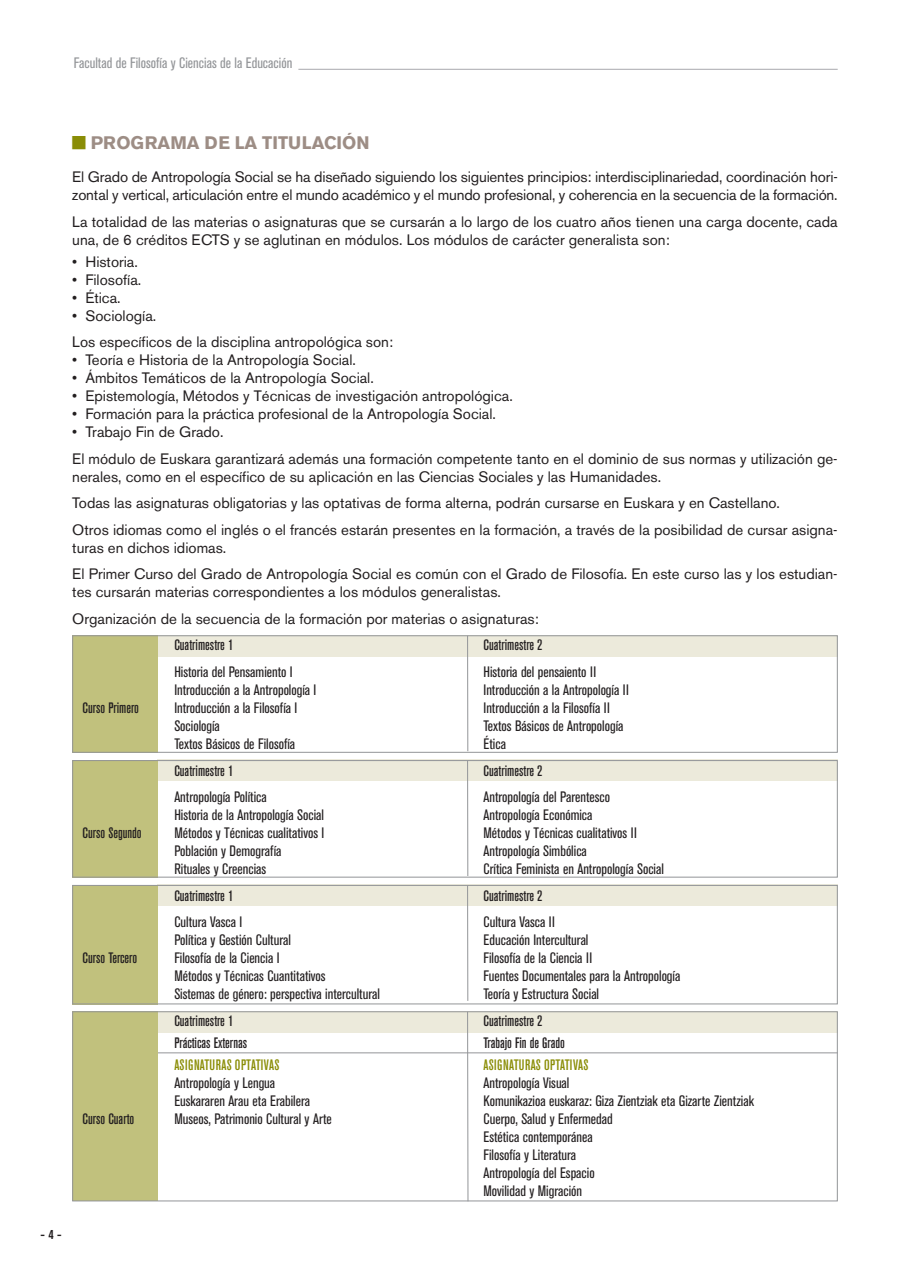
<style>
.page{position:relative;width:910px;height:1280px;background:#fff}
.page>*{position:absolute;margin:0;border:0;box-sizing:border-box;transform-origin:0 0}
.t1{font:700 18px "Akzidenz Grotesk BE";color:#9d8d85}
.t2{font:15px/26.5px "Akzidenz Grotesk BE";color:#231f20}
.t3{font:condensed 15px/18px "Akzidenz Grotesk BE";color:#231f20}
.t4{font:500 condensed 15px "Akzidenz Grotesk BE";color:#231f20}
.t5{font:condensed 15px "Akzidenz Grotesk BE";color:#939598}
.t6{font:500 condensed 15px "Akzidenz Grotesk BE";letter-spacing:.02em;color:#8a8d06}
.t7{font:700 condensed 13.5px "Akzidenz Grotesk BE";color:#231f20}
.s1{color:#8a8d06}
</style>
<div class="page">
<hr style="left:298px;top:69px;width:540px;height:1px;background:#a8a9ad">
<div style="left:157px;top:635px;width:681px;height:21px;background:#eceadb"></div>
<div style="left:72px;top:635px;width:85px;height:118px;background:#c1c17d"></div>
<div style="left:72px;top:635px;width:766px;height:118px;border:1px solid #939598"></div>
<hr style="left:157px;top:1052px;width:681px;height:1px;background:#939598">
<hr style="left:467px;top:636px;width:1px;height:115px;background:#939598">
<div style="left:157px;top:760px;width:681px;height:21px;background:#eceadb"></div>
<div style="left:72px;top:760px;width:85px;height:117px;background:#c1c17d"></div>
<div style="left:72px;top:760px;width:766px;height:117px;border:1px solid #939598"></div>
<hr style="left:467px;top:760px;width:1px;height:116px;background:#939598">
<div style="left:157px;top:885px;width:681px;height:21px;background:#eceadb"></div>
<div style="left:72px;top:885px;width:85px;height:119px;background:#c1c17d"></div>
<div style="left:72px;top:885px;width:766px;height:119px;border:1px solid #939598"></div>
<hr style="left:467px;top:885px;width:1px;height:116px;background:#939598">
<div style="left:157px;top:1011px;width:681px;height:21px;background:#eceadb"></div>
<div style="left:72px;top:1011px;width:85px;height:190px;background:#c1c17d"></div>
<div style="left:72px;top:1011px;width:766px;height:190px;border:1px solid #939598"></div>
<hr style="left:467px;top:1012px;width:1px;height:189px;background:#939598">
<p class="t5" style="left:74px;top:57px;width:220px">Facultad de Filosofía y Ciencias de la Educación</p>
<p class="t1" style="left:72px;top:136px;width:299px"><span class="s1">■</span> PROGRAMA DE LA TITULACIÓN</p>
<p class="t2" style="left:72px;top:169px;width:767px;line-height:18px">El Grado de Antropología Social se ha diseñado siguiendo los siguientes principios: interdisciplinariedad, coordinación hori&shy;zontal y vertical, articulación entre el mundo académico y el mundo profesional, y coherencia en la secuencia de la formación.</p>
<p class="t2" style="left:72px;top:214px;width:767px;line-height:18px">La totalidad de las materias o asignaturas que se cursarán a lo largo de los cuatro años tienen una carga docente, cada una, de 6 créditos ECTS y se aglutinan en módulos. Los módulos de carácter generalista son:</p>
<p class="t2" style="left:72px;top:250px;width:67px">• Historia.</p>
<p class="t2" style="left:72px;top:268px;width:71px">• Filosofía.</p>
<p class="t2" style="left:72px;top:286px;width:50px">• Ética.</p>
<p class="t2" style="left:72px;top:304px;width:322px">• Sociología.<br>Los específicos de la disciplina antropológica son:</p>
<p class="t2" style="left:72px;top:348px;width:285px">• Teoría e Historia de la Antropología Social.</p>
<p class="t2" style="left:72px;top:366px;width:303px">• Ámbitos Temáticos de la Antropología Social.</p>
<p class="t2" style="left:72px;top:384px;width:442px">• Epistemología, Métodos y Técnicas de investigación antropológica.</p>
<p class="t2" style="left:72px;top:402px;width:425px">• Formación para la práctica profesional de la Antropología Social.</p>
<p class="t2" style="left:72px;top:420px;width:767px">• Trabajo Fin de Grado.<br>El módulo de Euskara garantizará además una formación competente tanto en el dominio de sus normas y utilización ge-</p>
<p class="t2" style="left:72px;top:465px;width:767px">nerales, como en el específico de su aplicación en las Ciencias Sociales y las Humanidades.<br>Todas las asignaturas obligatorias y las optativas de forma alterna, podrán cursarse en Euskara y en Castellano.<br>Otros idiomas como el inglés o el francés estarán presentes en la formación, a través de la posibilidad de cursar asigna-</p>
<p class="t2" style="left:72px;top:536px;width:767px">turas en dichos idiomas.<br>El Primer Curso del Grado de Antropología Social es común con el Grado de Filosofía. En este curso las y los estudian-</p>
<p class="t2" style="left:72px;top:580px;width:468px">tes cursarán materias correspondientes a los módulos generalistas.<br>Organización de la secuencia de la formación por materias o asignaturas:</p>
<p class="t4" style="left:174px;top:640px;width:61px">Cuatrimestre 1</p>
<p class="t4" style="left:483px;top:640px;width:61px">Cuatrimestre 2</p>
<p class="t3" style="left:174px;top:664px;width:120px">Historia del Pensamiento I</p>
<p class="t3" style="left:483px;top:664px;width:114px">Historia del pensaiento II</p>
<p class="t3" style="left:174px;top:682px;width:144px">Introducción a la Antropología I</p>
<p class="t3" style="left:483px;top:682px;width:147px">Introducción a la Antropología II</p>
<p class="t4" style="left:83px;top:702px;width:58px">Curso Primero</p>
<p class="t3" style="left:174px;top:700px;width:125px">Introducción a la Filosofía I</p>
<p class="t3" style="left:483px;top:700px;width:128px">Introducción a la Filosofía II</p>
<p class="t3" style="left:174px;top:718px;width:47px">Sociología</p>
<p class="t3" style="left:483px;top:718px;width:141px">Textos Básicos de Antropología</p>
<p class="t3" style="left:174px;top:736px;width:122px">Textos Básicos de Filosofía</p>
<p class="t3" style="left:483px;top:736px;width:24px">Ética</p>
<p class="t4" style="left:174px;top:765px;width:61px">Cuatrimestre 1</p>
<p class="t4" style="left:483px;top:765px;width:61px">Cuatrimestre 2</p>
<p class="t3" style="left:174px;top:789px;width:94px">Antropología Política</p>
<p class="t3" style="left:483px;top:789px;width:128px">Antropología del Parentesco</p>
<p class="t3" style="left:174px;top:807px;width:151px">Historia de la Antropología Social</p>
<p class="t3" style="left:483px;top:807px;width:111px">Antropología Económica</p>
<p class="t4" style="left:83px;top:827px;width:60px">Curso Segundo</p>
<p class="t3" style="left:174px;top:825px;width:152px">Métodos y Técnicas cualitativos I</p>
<p class="t3" style="left:483px;top:825px;width:155px">Métodos y Técnicas cualitativos II</p>
<p class="t3" style="left:174px;top:843px;width:109px">Población y Demografía</p>
<p class="t3" style="left:483px;top:843px;width:105px">Antropología Simbólica</p>
<p class="t3" style="left:174px;top:861px;width:93px">Rituales y Creencias</p>
<p class="t3" style="left:483px;top:861px;width:182px">Crítica Feminista en Antropología Social</p>
<p class="t4" style="left:174px;top:890px;width:61px">Cuatrimestre 1</p>
<p class="t4" style="left:483px;top:890px;width:61px">Cuatrimestre 2</p>
<p class="t3" style="left:174px;top:914px;width:70px">Cultura Vasca I</p>
<p class="t3" style="left:483px;top:914px;width:73px">Cultura Vasca II</p>
<p class="t3" style="left:174px;top:932px;width:118px">Política y Gestión Cultural</p>
<p class="t3" style="left:483px;top:932px;width:106px">Educación Intercultural</p>
<p class="t4" style="left:83px;top:952px;width:56px">Curso Tercero</p>
<p class="t3" style="left:174px;top:950px;width:107px">Filosofía de la Ciencia I</p>
<p class="t3" style="left:483px;top:950px;width:110px">Filosofía de la Ciencia II</p>
<p class="t3" style="left:174px;top:968px;width:153px">Métodos y Técnicas Cuantitativos</p>
<p class="t3" style="left:483px;top:968px;width:198px">Fuentes Documentales para la Antropología</p>
<p class="t3" style="left:174px;top:986px;width:207px">Sistemas de género: perspectiva intercultural</p>
<p class="t3" style="left:483px;top:986px;width:117px">Teoría y Estructura Social</p>
<p class="t4" style="left:174px;top:1015px;width:61px">Cuatrimestre 1</p>
<p class="t4" style="left:483px;top:1015px;width:61px">Cuatrimestre 2</p>
<p class="t4" style="left:174px;top:1037px;width:74px">Prácticas Externas</p>
<p class="t4" style="left:483px;top:1037px;width:83px">Trabajo Fin de Grado</p>
<p class="t6" style="left:174px;top:1059px;width:107px">ASIGNATURAS OPTATIVAS</p>
<p class="t6" style="left:483px;top:1059px;width:107px">ASIGNATURAS OPTATIVAS</p>
<p class="t3" style="left:174px;top:1075px;width:102px">Antropología y Lengua</p>
<p class="t3" style="left:483px;top:1075px;width:87px">Antropología Visual</p>
<p class="t3" style="left:174px;top:1093px;width:137px">Euskararen Arau eta Erabilera</p>
<p class="t3" style="left:483px;top:1093px;width:272px">Komunikazioa euskaraz: Giza Zientziak eta Gizarte Zientziak</p>
<p class="t4" style="left:83px;top:1113px;width:53px">Curso Cuarto</p>
<p class="t3" style="left:174px;top:1111px;width:159px">Museos, Patrimonio Cultural y Arte</p>
<p class="t3" style="left:483px;top:1111px;width:131px">Cuerpo, Salud y Enfermedad<br>Estética contemporánea<br>Filosofía y Literatura<br>Antropología del Espacio<br>Movilidad y Migración</p>
<p class="t7" style="left:40px;top:1229px;width:23px">- 4-</p>
</div>
